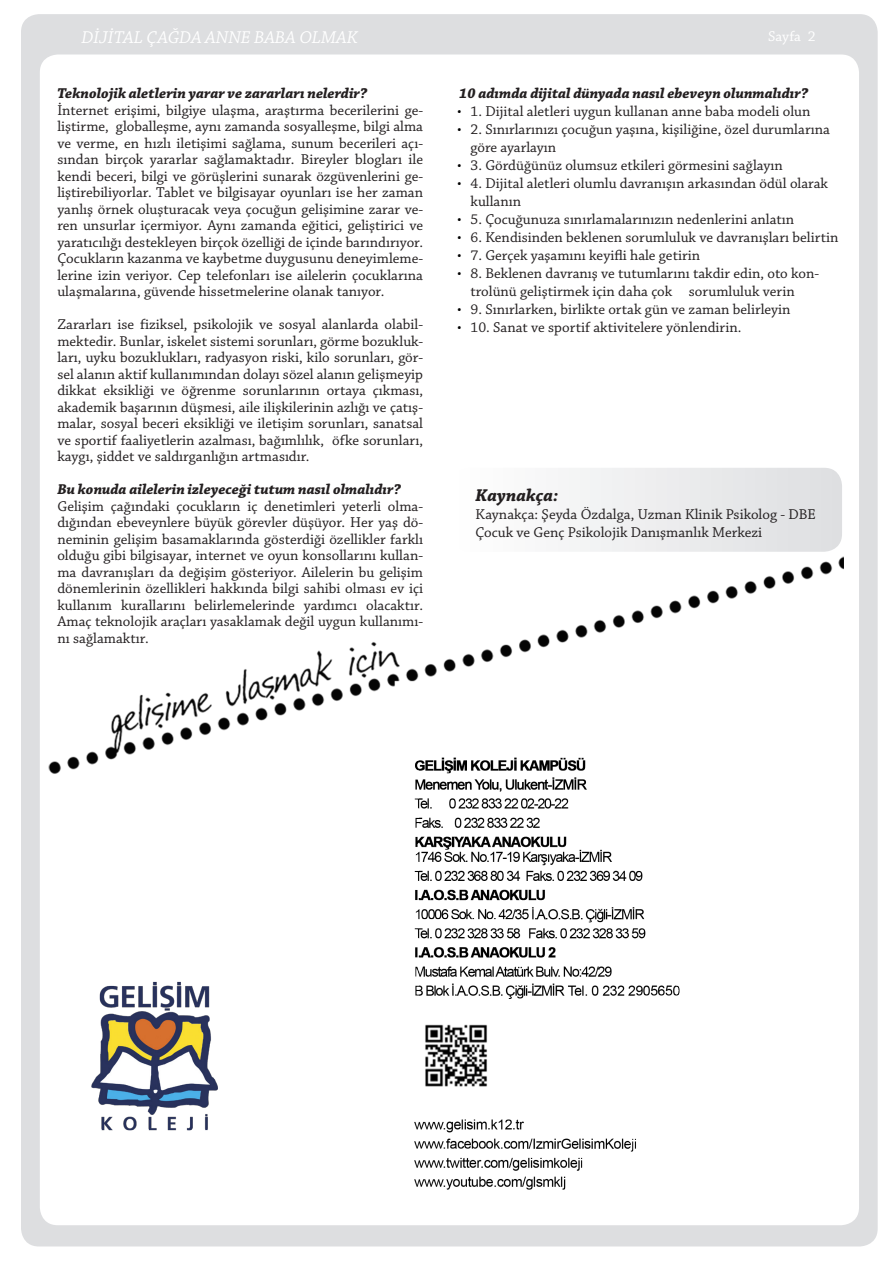
<style>
.page{position:relative;width:893px;height:1263px;background:#fff}
.page>*{position:absolute;margin:0;border:0;box-sizing:border-box;transform-origin:0 0}
.t1{font:italic 18px "Chaparral Pro";color:#fff}
.t2{font:italic 700 18px "Chaparral Pro";color:#231f20}
.t3{font:15px/16.5px "Chaparral Pro";color:#231f20}
.t4{font:italic 700 15px "Chaparral Pro";color:#231f20}
.t5{font:15px "Chaparral Pro";color:#fff}
.s1{font-weight:300;font-style:italic;font-size:16.5px;color:#000}
</style>
<div class="page">
<div style="left:21px;top:14px;width:857px;height:1232px;background:#dddee0;border-radius:18px"></div>
<div style="left:40px;top:55px;width:819px;height:1170px;background:#fff;border-radius:18px"></div>
<svg style="left:79px;top:54px;width:282px;height:1px"></svg>
<img style="left:33px;top:556px;width:811px;height:691px">
<svg style="left:765px;top:54px;width:53px;height:1px"></svg>
<svg style="left:569px;top:468px;width:273px;height:84px"></svg>
<img style="left:92px;top:978px;width:129px;height:155px">
<p class="t1" style="left:82px;top:28px;width:278px">DİJİTAL ÇAĞDA ANNE BABA OLMAK</p>
<p class="t5" style="left:768px;top:28px;width:49px">Sayfa 2</p>
<p class="t4" style="left:57px;top:85px;width:311px">Teknolojik aletlerin yarar ve zararları nelerdir?</p>
<p class="t3" style="left:57px;top:102px;width:367px;text-align:justify">İnternet erişimi, bilgiye ulaşma, araştırma becerilerini ge&shy;liştirme, globalleşme, aynı zamanda sosyalleşme, bilgi alma ve verme, en hızlı iletişimi sağlama, sunum becerileri açı&shy;sından birçok yararlar sağlamaktadır. Bireyler blogları ile kendi beceri, bilgi ve görüşlerini sunarak özgüvenlerini ge&shy;liştirebiliyorlar. Tablet ve bilgisayar oyunları ise her zaman yanlış örnek oluşturacak veya çocuğun gelişimine zarar ve&shy;ren unsurlar içermiyor. Aynı zamanda eğitici, geliştirici ve yaratıcılığı destekleyen birçok özelliği de içinde barındırıyor.<br>Çocukların kazanma ve kaybetme duygusunu deneyimleme&shy;lerine izin veriyor. Cep telefonları ise ailelerin çocuklarına ulaşmalarına, güvende hissetmelerine olanak tanıyor.</p>
<p class="t3" style="left:57px;top:317px;width:367px;text-align:justify">Zararları ise fiziksel, psikolojik ve sosyal alanlarda olabil&shy;mektedir. Bunlar, iskelet sistemi sorunları, görme bozukluk&shy;ları, uyku bozuklukları, radyasyon riski, kilo sorunları, gör&shy;sel alanın aktif kullanımından dolayı sözel alanın gelişmeyip dikkat eksikliği ve öğrenme sorunlarının ortaya çıkması, akademik başarının düşmesi, aile ilişkilerinin azlığı ve çatış&shy;malar, sosyal beceri eksikliği ve iletişim sorunları, sanatsal ve sportif faaliyetlerin azalması, bağımlılık, öfke sorunları, kaygı, şiddet ve saldırganlığın artmasıdır.</p>
<p class="t4" style="left:57px;top:481px;width:345px">Bu konuda ailelerin izleyeceği tutum nasıl olmalıdır?</p>
<p class="t3" style="left:57px;top:498px;width:367px;text-align:justify">Gelişim çağındaki çocukların iç denetimleri yeterli olma&shy;dığından ebeveynlere büyük görevler düşüyor. Her yaş dö&shy;neminin gelişim basamaklarında gösterdiği özellikler farklı olduğu gibi bilgisayar, internet ve oyun konsollarını kullan&shy;ma davranışları da değişim gösteriyor. Ailelerin bu gelişim dönemlerinin özellikleri hakkında bilgi sahibi olması ev içi kullanım kurallarını belirlemelerinde yardımcı olacaktır.<br>Amaç teknolojik araçları yasaklamak değil uygun kullanımı&shy;nı sağlamaktır.</p>
<p class="t4" style="left:459px;top:85px;width:350px">10 adımda dijital dünyada nasıl ebeveyn olunmalıdır?</p>
<p class="t3" style="left:457px;top:104px;width:355px"><span class="s1">•</span> 1. Dijital aletleri uygun kullanan anne baba modeli olun</p>
<p class="t3" style="left:470px;top:121px;width:361px;line-height:18px;text-indent:-14px"><span class="s1">•</span> 2. Sınırlarınızı çocuğun yaşına, kişiliğine, özel durumlarına göre ayarlayın</p>
<p class="t3" style="left:457px;top:158px;width:327px"><span class="s1">•</span> 3. Gördüğünüz olumsuz etkileri görmesini sağlayın</p>
<p class="t3" style="left:470px;top:175px;width:359px;line-height:18px;text-indent:-14px"><span class="s1">•</span> 4. Dijital aletleri olumlu davranışın arkasından ödül olarak kullanın</p>
<p class="t3" style="left:457px;top:212px;width:339px"><span class="s1">•</span> 5. Çocuğunuza sınırlamalarınızın nedenlerini anlatın</p>
<p class="t3" style="left:457px;top:230px;width:383px"><span class="s1">•</span> 6. Kendisinden beklenen sorumluluk ve davranışları belirtin</p>
<p class="t3" style="left:457px;top:248px;width:245px"><span class="s1">•</span> 7. Gerçek yaşamını keyifli hale getirin</p>
<p class="t3" style="left:470px;top:265px;width:350px;line-height:18px;text-indent:-14px"><span class="s1">•</span> 8. Beklenen davranış ve tutumlarını takdir edin, oto kon&shy;trolünü geliştirmek için daha çok sorumluluk verin</p>
<p class="t3" style="left:457px;top:302px;width:335px"><span class="s1">•</span> 9. Sınırlarken, birlikte ortak gün ve zaman belirleyin</p>
<p class="t3" style="left:457px;top:320px;width:286px"><span class="s1">•</span> 10. Sanat ve sportif aktivitelere yönlendirin.</p>
<p class="t2" style="left:475px;top:485px;width:84px">Kaynakça:</p>
<p class="t3" style="left:475px;top:506px;width:342px;line-height:18px">Kaynakça: Şeyda Özdalga, Uzman Klinik Psikolog - DBE<br>Çocuk ve Genç Psikolojik Danışmanlık Merkezi</p>
</div>
